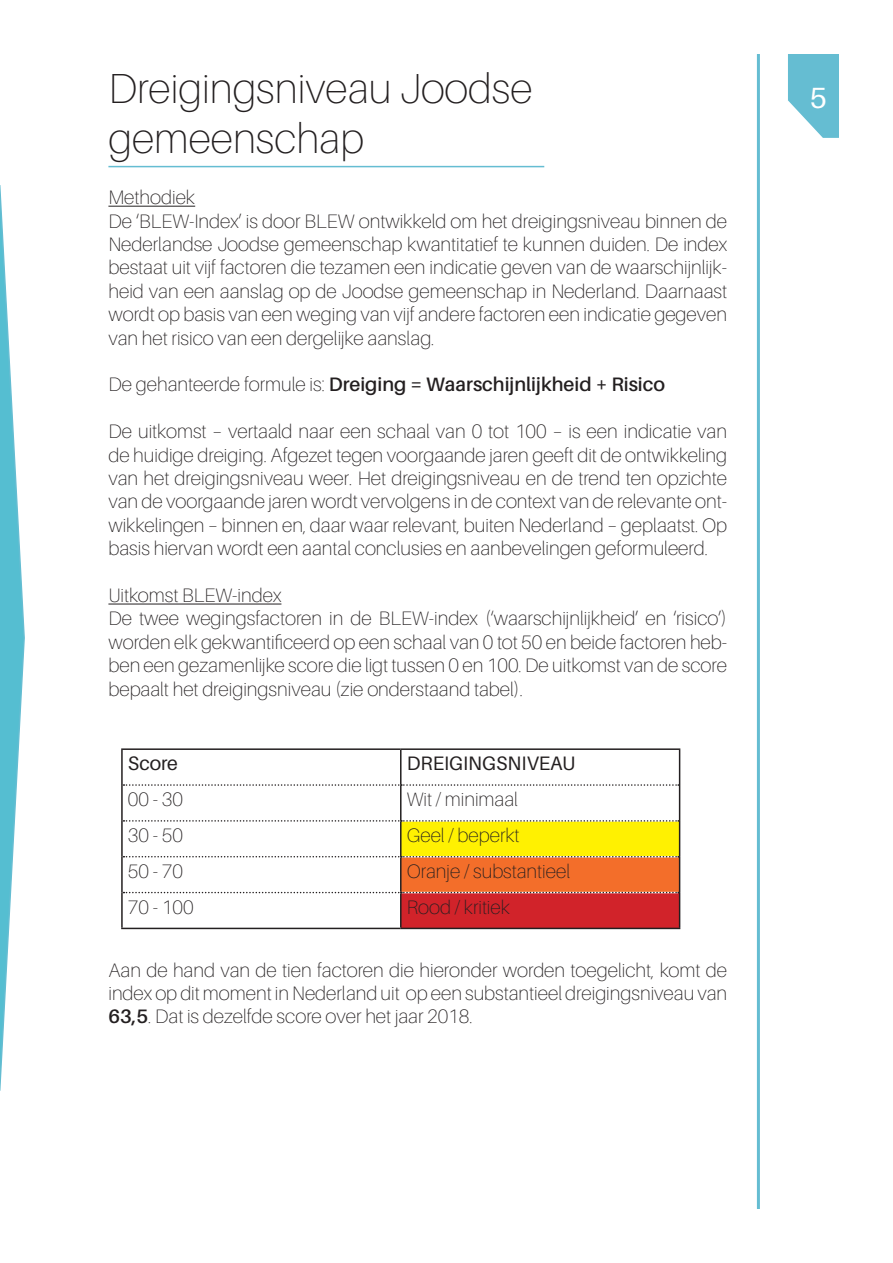
<style>
.page{position:relative;width:893px;height:1263px;background:#fff}
.page>*{position:absolute;margin:0;border:0;box-sizing:border-box;transform-origin:0 0}
.t1{font:100 42px "Aileron";color:#231f20}
.t2{font:29.25px "Aileron";color:#fff}
.t3{font:100 19.5px/23.4px "Aileron";color:#231f20;text-align:justify}
.t4{font:600 19.5px "Aileron";color:#231f20}
.t5{font:19.5px "Aileron";color:#231f20}
.s1{font-weight:100}
.s2{font-weight:600}
</style>
<div class="page">
<hr style="left:108px;top:206px;width:87px;height:1px;background:#231f20">
<hr style="left:108px;top:603px;width:173px;height:1px;background:#231f20">
<div style="left:401px;top:821px;width:279px;height:36px;background:#fff101"></div>
<div style="left:401px;top:857px;width:279px;height:35px;background:#f36e2a"></div>
<div style="left:401px;top:892px;width:279px;height:36px;background:#d1232a"></div>
<hr style="left:121px;top:748px;width:280px;height:2px;background:#231f20">
<hr style="left:121px;top:750px;width:2px;height:35px;background:#231f20">
<hr style="left:401px;top:748px;width:279px;height:2px;background:#231f20">
<hr style="left:400px;top:750px;width:1px;height:34px;background:#231f20">
<hr style="left:679px;top:750px;width:1px;height:35px;background:#231f20">
<hr style="left:121px;top:785px;width:2px;height:36px;background:#231f20">
<hr style="left:400px;top:786px;width:1px;height:34px;background:#231f20">
<hr style="left:679px;top:785px;width:1px;height:36px;background:#231f20">
<hr style="left:121px;top:821px;width:2px;height:36px;background:#231f20">
<hr style="left:400px;top:822px;width:1px;height:34px;background:#231f20">
<hr style="left:679px;top:821px;width:1px;height:36px;background:#231f20">
<hr style="left:121px;top:857px;width:2px;height:35px;background:#231f20">
<hr style="left:400px;top:857px;width:1px;height:35px;background:#231f20">
<hr style="left:679px;top:857px;width:1px;height:35px;background:#231f20">
<hr style="left:121px;top:892px;width:2px;height:36px;background:#231f20">
<hr style="left:400px;top:893px;width:1px;height:35px;background:#231f20">
<hr style="left:679px;top:892px;width:1px;height:36px;background:#231f20">
<hr style="left:121px;top:928px;width:280px;height:1px;background:#231f20">
<hr style="left:401px;top:928px;width:279px;height:1px;background:#231f20">
<svg style="left:123px;top:784px;width:556px;height:2px"></svg>
<svg style="left:123px;top:820px;width:556px;height:2px"></svg>
<svg style="left:123px;top:856px;width:556px;height:1px"></svg>
<svg style="left:123px;top:892px;width:556px;height:1px"></svg>
<hr style="left:108px;top:166px;width:436px;height:1px;background:#65bdd2">
<svg style="left:788px;top:54px;width:51px;height:84px;background:#7cc7d8"></svg>
<hr style="left:757px;top:54px;width:3px;height:1155px;background:#65bdd2">
<svg style="left:0;top:185px;width:25px;height:906px"></svg>
<p class="t1" style="left:108px;top:65px;width:426px">Dreigingsniveau Joodse</p>
<p class="t1" style="left:108px;top:115px;width:257px">gemeenschap</p>
<p class="t3" style="left:108px;top:186px;width:88px">Methodiek</p>
<p class="t3" style="left:108px;top:209px;width:620px">De ‘BLEW-Index’ is door BLEW ontwikkeld om het dreigingsniveau binnen de Nederlandse Joodse gemeenschap kwantitatief te kunnen duiden. De index bestaat uit vijf factoren die tezamen een indicatie geven van de waarschijnlijk&shy;heid van een aanslag op de Joodse gemeenschap in Nederland. Daarnaast wordt op basis van een weging van vijf andere factoren een indicatie gegeven van het risico van een dergelijke aanslag.</p>
<p class="t4" style="left:108px;top:374px;width:558px"><span class="s1">De gehanteerde formule is:</span> Dreiging = Waarschijnlijkheid + Risico</p>
<p class="t3" style="left:108px;top:420px;width:620px">De uitkomst – vertaald naar een schaal van 0 tot 100 – is een indicatie van de huidige dreiging. Afgezet tegen voorgaande jaren geeft dit de ontwikkeling van het dreigingsniveau weer. Het dreigingsniveau en de trend ten opzichte van de voorgaande jaren wordt vervolgens in de context van de relevante ont&shy;wikkelingen – binnen en, daar waar relevant, buiten Nederland – geplaatst. Op basis hiervan wordt een aantal conclusies en aanbevelingen geformuleerd.</p>
<p class="t3" style="left:108px;top:584px;width:175px">Uitkomst BLEW-index</p>
<p class="t3" style="left:108px;top:607px;width:620px">De twee wegingsfactoren in de BLEW-index (‘waarschijnlijkheid’ en ‘risico’) worden elk gekwantificeerd op een schaal van 0 tot 50 en beide factoren heb&shy;ben een gezamenlijke score die ligt tussen 0 en 100. De uitkomst van de score bepaalt het dreigingsniveau (zie onderstaand tabel).</p>
<p class="t5" style="left:128px;top:753px;width:52px">Score</p>
<p class="t5" style="left:407px;top:753px;width:170px">DREIGINGSNIVEAU</p>
<p class="t3" style="left:128px;top:788px;width:57px">00 - 30</p>
<p class="t3" style="left:407px;top:788px;width:113px">Wit / minimaal</p>
<p class="t3" style="left:128px;top:824px;width:57px">30 - 50</p>
<p class="t3" style="left:407px;top:824px;width:114px">Geel / beperkt</p>
<p class="t3" style="left:128px;top:859px;width:57px">50 - 70</p>
<p class="t3" style="left:407px;top:859px;width:165px">Oranje / substantieel</p>
<p class="t3" style="left:128px;top:895px;width:67px">70 - 100</p>
<p class="t3" style="left:407px;top:895px;width:105px">Rood / kritiek</p>
<p class="t3" style="left:108px;top:958px;width:620px">Aan de hand van de tien factoren die hieronder worden toegelicht, komt de index op dit moment in Nederland uit op een substantieel dreigingsniveau van <span class="s2">63,5</span>. Dat is dezelfde score over het jaar 2018.</p>
<p class="t2" style="left:810px;top:82px;width:18px">5</p>
</div>
